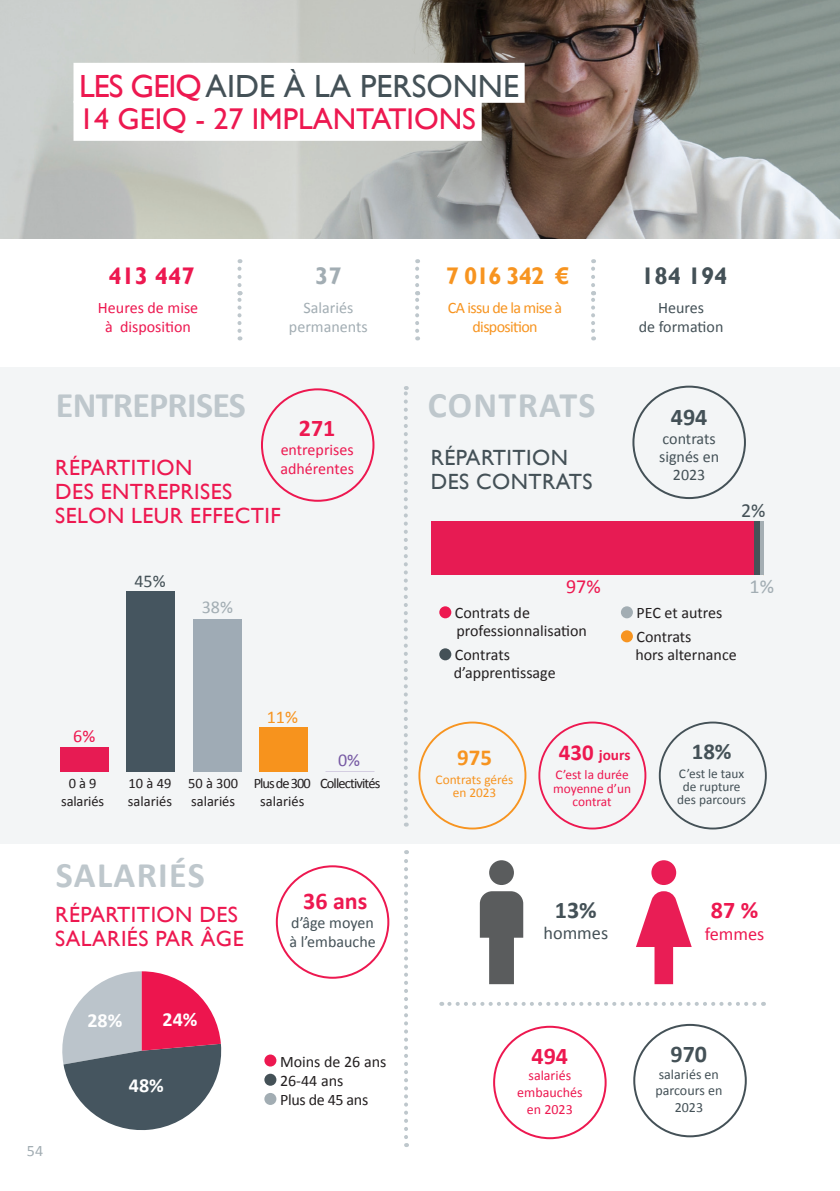
<style>
.page{position:relative;width:840px;height:1191px;background:#fff}
.page>*{position:absolute;margin:0;border:0;box-sizing:border-box;transform-origin:0 0}
.t1{font:700 36px "Calibri";letter-spacing:.025em;color:#bec7cc}
.t2{font:700 36px "Calibri";letter-spacing:-.02em;color:#bec7cc}
.t3{font:32px "Gill Sans";color:#445157}
.t4{font:30px "Gill Sans";color:#ed1850}
.t5{font:700 24px "Calibri";color:#ed1850}
.t6{font:700 24px "Calibri";color:#445157}
.t7{font:700 24px "Gill Sans";letter-spacing:-.04em;color:#f79420}
.t8{font:700 24px "Gill Sans";color:#ed1850}
.t9{font:700 24px "Gill Sans";color:#445157}
.t10{font:700 24px "Gill Sans";color:#a2adb3}
.t11{font:700 22.8px "Calibri";color:#f79420}
.t12{font:700 22.8px "Calibri";color:#445157}
.t13{font:22px/24px "Gill Sans";letter-spacing:.02em;color:#ed1850}
.t14{font:22px/24px "Gill Sans";letter-spacing:.02em;color:#445157}
.t15{font:700 20px "Calibri";color:#fff}
.t16{font:20px "Calibri";color:#ed1850}
.t17{font:20px "Calibri";color:#445157}
.t18{font:20px "Calibri";color:#a2adb3}
.t19{font:18.2px "Calibri";color:#445157}
.t20{font:18.2px "Calibri";color:#ed1850}
.t21{font:18px "Calibri";color:#445157}
.t22{font:18px "Calibri";color:#a2adb3}
.t23{font:18px "Calibri";color:#f79420}
.t24{font:18px "Calibri";color:#ed1850}
.t25{font:18px "Calibri";color:#775aa4}
.t26{font:16px/19.2px "Calibri";color:#231f20}
.t27{font:16px/18px "Calibri";color:#445157;text-align:center}
.t28{font:16px/19.2px "Calibri";color:#ed1850}
.t29{font:16px/19.2px "Calibri";letter-spacing:-.04em;color:#f79420;text-align:center}
.t30{font:16px/19.2px "Calibri";color:#a2adb3;text-align:center}
.t31{font:700 15.2px "Calibri";color:#ed1850}
.t32{font:14.4px/17.4px "Calibri";color:#231f20;text-align:center}
.t33{font:14.4px "Calibri";letter-spacing:-.06em;color:#231f20}
.t34{font:14px/16.8px "Calibri";color:#445157;text-align:center}
.t35{font:14px/16.8px "Calibri";color:#ed1850;text-align:center}
.t36{font:13.4px/13.4px "Calibri";color:#445157;text-align:center}
.t37{font:13.4px/13.4px "Calibri";color:#ed1850;text-align:center}
.t38{font:13.4px "Calibri";color:#f79420}
.s1{color:#ed1850}
.s2{font-size:22.8px}
</style>
<div class="page">
<img style="left:0;top:0;width:839px;height:238px">
<div style="left:73px;top:63px;width:451px;height:40px;background:#fff"></div>
<div style="left:73px;top:101px;width:408px;height:40px;background:#fff"></div>
<hr style="left:839px;top:367px;width:1px;height:553px;background:#f3f5f6">
<div style="left:0;top:367px;width:839px;height:476px;background:#f3f5f6"></div>
<div style="left:261px;top:388px;width:113px;height:114px;border:2px solid #ed1850;border-radius:50%"></div>
<div style="left:259px;top:728px;width:49px;height:44px;background:#f7931d"></div>
<div style="left:193px;top:619px;width:49px;height:153px;background:#9fabb5"></div>
<div style="left:126px;top:591px;width:49px;height:181px;background:#45555f"></div>
<div style="left:60px;top:748px;width:49px;height:24px;background:#e71b53"></div>
<svg style="left:62px;top:971px;width:160px;height:160px"></svg>
<div style="left:493px;top:1025px;width:113px;height:114px;border:2px solid #ed1850;border-radius:50%"></div>
<div style="left:633px;top:1024px;width:113px;height:113px;border:2px solid #445157;border-radius:50%"></div>
<div style="left:264px;top:1054px;width:12px;height:12px;background:#ed1850;border-radius:50%"></div>
<div style="left:264px;top:1073px;width:12px;height:12px;background:#445157;border-radius:50%"></div>
<div style="left:264px;top:1093px;width:12px;height:12px;background:#a2adb3;border-radius:50%"></div>
<svg style="left:404px;top:386px;width:3px;height:430px"></svg>
<svg style="left:404px;top:850px;width:4px;height:287px"></svg>
<div style="left:489px;top:860px;width:24px;height:25px;background:#5a5c5d;border-radius:50%"></div>
<svg style="left:479px;top:891px;width:44px;height:93px"></svg>
<div style="left:651px;top:860px;width:24px;height:25px;background:#e91d55;border-radius:50%"></div>
<svg style="left:636px;top:891px;width:55px;height:93px"></svg>
<svg style="left:449px;top:1002px;width:314px;height:4px"></svg>
<div style="left:276px;top:865px;width:113px;height:113px;border:2px solid #ed1850;border-radius:50%"></div>
<div style="left:439px;top:606px;width:12px;height:12px;background:#ed1850;border-radius:50%"></div>
<div style="left:439px;top:648px;width:12px;height:12px;background:#445157;border-radius:50%"></div>
<div style="left:620px;top:606px;width:12px;height:12px;background:#a2adb3;border-radius:50%"></div>
<div style="left:620px;top:630px;width:12px;height:12px;background:#f79420;border-radius:50%"></div>
<hr style="left:759px;top:521px;width:3px;height:54px;background:#a4aeb3">
<svg style="left:752px;top:521px;width:7px;height:54px"></svg>
<div style="left:430px;top:521px;width:322px;height:54px;background:#e71b53"></div>
<div style="left:418px;top:721px;width:108px;height:108px;border:2px solid #f79420;border-radius:50%"></div>
<div style="left:658px;top:721px;width:108px;height:108px;border:2px solid #445157;border-radius:50%"></div>
<div style="left:538px;top:721px;width:108px;height:108px;border:2px solid #ed1850;border-radius:50%"></div>
<div style="left:632px;top:385px;width:113px;height:114px;border:2px solid #445157;border-radius:50%"></div>
<svg style="left:237px;top:259px;width:4px;height:26px"></svg>
<svg style="left:415px;top:259px;width:4px;height:26px"></svg>
<svg style="left:591px;top:259px;width:3px;height:26px"></svg>
<svg style="left:237px;top:291px;width:4px;height:49px"></svg>
<svg style="left:415px;top:291px;width:4px;height:49px"></svg>
<svg style="left:591px;top:291px;width:3px;height:49px"></svg>
<p class="t3" style="left:79px;top:67px;width:441px"><span class="s1">LES GEIQ</span>AIDE À LA PERSONNE</p>
<p class="t4" style="left:79px;top:102px;width:398px">14 GEIQ - 27 IMPLANTATIONS</p>
<p class="t8" style="left:108px;top:261px;width:88px">413 447</p>
<p class="t10" style="left:315px;top:261px;width:28px">37</p>
<p class="t7" style="left:445px;top:261px;width:125px">7 016 342 €</p>
<p class="t9" style="left:641px;top:261px;width:88px">184 194</p>
<p class="t28" style="left:98px;top:297px;width:102px;text-align:center">Heures de mise à disposition</p>
<p class="t30" style="left:289px;top:297px;width:80px">Salariés permanents</p>
<p class="t29" style="left:447px;top:297px;width:116px">CA issu de la mise à disposition</p>
<p class="t27" style="left:638px;top:297px;width:86px;line-height:19.2px">Heures<br>de formation</p>
<p class="t2" style="left:56px;top:379px;width:191px">ENTREPRISES</p>
<p class="t5" style="left:299px;top:411px;width:38px">271</p>
<p class="t28" style="left:280px;top:439px;width:75px">entreprises adhérentes</p>
<p class="t13" style="left:55px;top:455px;width:227px">RÉPARTITION<br>DES ENTREPRISES<br>SELON LEUR EFFECTIF</p>
<p class="t21" style="left:134px;top:569px;width:33px">45%</p>
<p class="t1" style="left:427px;top:379px;width:169px">CONTRATS</p>
<p class="t14" style="left:430px;top:446px;width:163px">RÉPARTITION<br>DES CONTRATS</p>
<p class="t16" style="left:565px;top:574px;width:36px">97%</p>
<p class="t6" style="left:670px;top:400px;width:38px">494</p>
<p class="t27" style="left:658px;top:429px;width:62px">contrats signés en<br>2023</p>
<p class="t17" style="left:740px;top:498px;width:26px">2%</p>
<p class="t18" style="left:749px;top:574px;width:26px">1%</p>
<p class="t24" style="left:73px;top:725px;width:24px">6%</p>
<p class="t22" style="left:201px;top:596px;width:33px">38%</p>
<p class="t23" style="left:266px;top:705px;width:33px">11%</p>
<p class="t25" style="left:338px;top:748px;width:24px">0%</p>
<p class="t32" style="left:61px;top:774px;width:44px">0 à 9 salariés</p>
<p class="t32" style="left:128px;top:774px;width:45px;text-align:left">10 à 49 salariés</p>
<p class="t32" style="left:188px;top:774px;width:52px;text-align:left">50 à 300 salariés</p>
<p class="t32" style="left:253px;top:774px;width:59px">Plus de 300 salariés</p>
<p class="t33" style="left:320px;top:774px;width:62px">Collectivités</p>
<p class="t1" style="left:56px;top:850px;width:150px">SALARIÉS</p>
<p class="t13" style="left:55px;top:903px;width:190px">RÉPARTITION DES<br>SALARIÉS PAR ÂGE</p>
<p class="t5" style="left:303px;top:884px;width:66px">36 ans</p>
<p class="t27" style="left:291px;top:913px;width:84px">d’âge moyen</p>
<p class="t27" style="left:289px;top:932px;width:88px">à l’embauche</p>
<p class="t26" style="left:454px;top:602px;width:76px">Contrats de</p>
<p class="t26" style="left:456px;top:620px;width:132px">professionnalisation</p>
<p class="t26" style="left:454px;top:644px;width:56px">Contrats</p>
<p class="t26" style="left:453px;top:662px;width:103px">d’apprentissage</p>
<p class="t26" style="left:636px;top:600px;width:87px;line-height:24px">PEC et autres<br>Contrats</p>
<p class="t26" style="left:635px;top:644px;width:103px">hors alternance</p>
<p class="t11" style="left:457px;top:741px;width:36px">975</p>
<p class="t38" style="left:435px;top:771px;width:79px">Contrats gérés</p>
<p class="t38" style="left:452px;top:784px;width:45px">en 2023</p>
<p class="t31" style="left:558px;top:744px;width:73px"><span class="s2">430</span> jours</p>
<p class="t37" style="left:553px;top:767px;width:79px">C’est la durée moyenne d’un contrat</p>
<p class="t6" style="left:554px;top:892px;width:43px">13%</p>
<p class="t19" style="left:543px;top:922px;width:66px">hommes</p>
<p class="t12" style="left:691px;top:735px;width:41px">18%</p>
<p class="t36" style="left:678px;top:766px;width:67px">C’est le taux</p>
<p class="t36" style="left:676px;top:779px;width:70px">de rupture des parcours</p>
<p class="t5" style="left:710px;top:893px;width:49px">87 %</p>
<p class="t20" style="left:704px;top:922px;width:61px">femmes</p>
<p class="t30" style="left:27px;top:1140px;width:18px">54</p>
<p class="t15" style="left:87px;top:1006px;width:36px">28%</p>
<p class="t15" style="left:162px;top:1005px;width:36px">24%</p>
<p class="t15" style="left:129px;top:1071px;width:36px">48%</p>
<p class="t26" style="left:280px;top:1050px;width:108px">Moins de 26 ans<br>26-44 ans</p>
<p class="t26" style="left:280px;top:1089px;width:90px">Plus de 45 ans</p>
<p class="t5" style="left:531px;top:1038px;width:38px">494</p>
<p class="t35" style="left:517px;top:1066px;width:67px">salariés embauchés en 2023</p>
<p class="t6" style="left:670px;top:1036px;width:38px">970</p>
<p class="t34" style="left:655px;top:1064px;width:68px">salariés en parcours en<br>2023</p>
</div>
